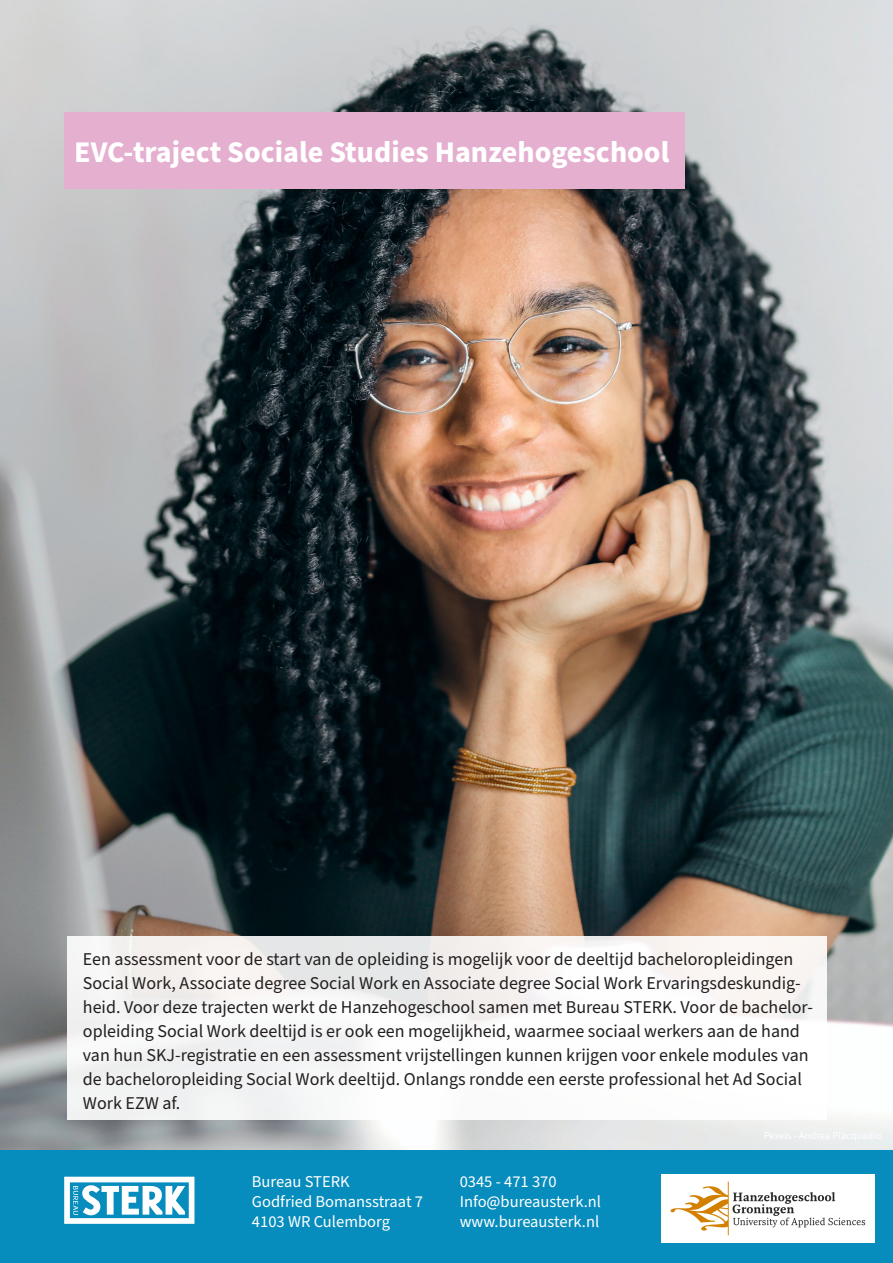
<style>
.page{position:relative;width:893px;height:1263px;background:#fff}
.page>*{position:absolute;margin:0;border:0;box-sizing:border-box;transform-origin:0 0}
.t1{font:700 30px "Source Sans Pro";color:#fff}
.t2{font:18px/24px "Source Sans Pro";color:#231f20}
.t3{font:16.5px "Source Sans Pro";color:#fff}
</style>
<div class="page">
<img style="left:0;top:0;width:893px;height:1150px">
<svg style="left:67px;top:936px;width:760px;height:184px"></svg>
<div style="left:0;top:1150px;width:893px;height:113px;background:#078dbd"></div>
<svg style="left:64px;top:1177px;width:130px;height:47px"></svg>
<img style="left:661px;top:1175px;width:214px;height:68px">
<div style="left:64px;top:113px;width:621px;height:76px;background:#e5afd0"></div>
<p class="t1" style="left:74px;top:131px;width:597px">EVC-traject Sociale Studies Hanzehogeschool</p>
<p class="t2" style="left:83px;top:947px;width:732px">Een assessment voor de start van de opleiding is mogelijk voor de deeltijd bacheloropleidingen Social Work, Associate degree Social Work en Associate degree Social Work Ervaringsdeskundig&shy;heid. Voor deze trajecten werkt de Hanzehogeschool samen met Bureau STERK. Voor de bachelor&shy;opleiding Social Work deeltijd is er ook een mogelijkheid, waarmee sociaal werkers aan de hand van hun SKJ-registratie en een assessment vrijstellingen kunnen krijgen voor enkele modules van de bacheloropleiding Social Work deeltijd. Onlangs rondde een eerste professional het Ad Social Work EZW af.</p>
<p class="t3" style="left:252px;top:1170px;width:99px">Bureau STERK</p>
<p class="t3" style="left:252px;top:1190px;width:173px">Godfried Bomansstraat 7</p>
<p class="t3" style="left:252px;top:1210px;width:140px">4103 WR Culemborg</p>
<p class="t3" style="left:460px;top:1170px;width:99px">0345 - 471 370</p>
<p class="t3" style="left:460px;top:1190px;width:143px">Info@bureausterk.nl</p>
<p class="t3" style="left:460px;top:1210px;width:141px">www.bureausterk.nl</p>
</div>
